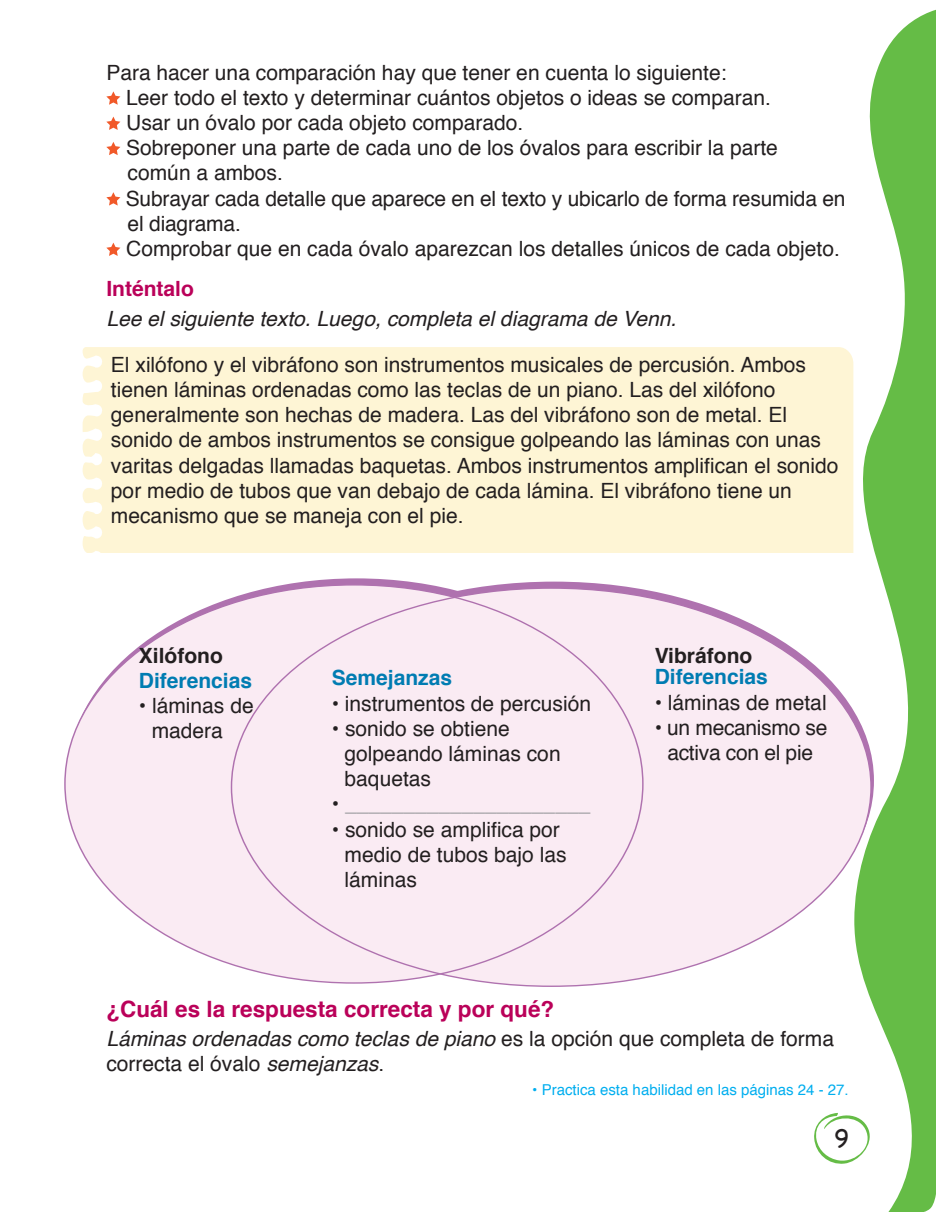
<style>
.page{position:relative;width:936px;height:1212px;background:#fff}
.page>*{position:absolute;margin:0;border:0;box-sizing:border-box;transform-origin:0 0}
.t1{font:27px "Chalkboard";color:#231f20}
.Instruccion{font:700 22.5px "Helvetica";color:#ba0159}
.parrafo{font:21px/25.2px "Helvetica";color:#231f20}
.Opciones{font:21px/25.2px "Helvetica";color:#231f20}
.parrafo-2{font:italic 21px "Helvetica";color:#231f20}
.Opciones-2{font:21px "Helvetica";color:#939598}
.Instruccion-2{font:700 21px "Helvetica";color:#007cb2}
.Instruccion-3{font:700 21px "Helvetica";color:#231f20}
.Instruccion-4{font:21px "Helvetica";color:#231f20}
.Opciones-3{font:700 21px "Helvetica";color:#007cb2}
.Instruccion-5{font:700 21px "Helvetica";color:#ba0159}
.Titulo_leccion{font:15px "Helvetica";color:#00aeef}
.s1{color:#231f20}
.s2{font-style:italic}
</style>
<div class="page">
<svg style="left:847px;top:10px;width:88px;height:1202px;fill:#65bc46"></svg>
<svg style="left:814px;top:1111px;width:60px;height:54px"></svg>
<div style="left:83px;top:347px;width:770px;height:206px;background:#fef5d5"></div>
<div style="left:65px;top:585px;width:577px;height:398px;background:#faebf3;border-radius:50%"></div>
<div style="left:231px;top:588px;width:640px;height:398px;background:#faebf3;border-radius:50%"></div>
<svg style="left:106px;top:91px;width:14px;height:14px"></svg>
<svg style="left:106px;top:117px;width:14px;height:13px"></svg>
<svg style="left:106px;top:142px;width:14px;height:13px"></svg>
<svg style="left:106px;top:192px;width:14px;height:14px"></svg>
<svg style="left:106px;top:243px;width:14px;height:13px"></svg>
<p class="parrafo" style="left:106px;top:60px;width:621px">Para hacer una comparación hay que tener en cuenta lo siguiente:</p>
<p class="parrafo" style="left:126px;top:85px;width:646px">Leer todo el texto y determinar cuántos objetos o ideas se comparan.</p>
<p class="parrafo" style="left:126px;top:111px;width:398px">Usar un óvalo por cada objeto comparado.</p>
<p class="parrafo" style="left:126px;top:136px;width:653px">Sobreponer una parte de cada uno de los óvalos para escribir la parte</p>
<p class="parrafo" style="left:128px;top:161px;width:157px">común a ambos.</p>
<p class="parrafo" style="left:126px;top:186px;width:721px">Subrayar cada detalle que aparece en el texto y ubicarlo de forma resumida en</p>
<p class="parrafo" style="left:128px;top:211px;width:115px">el diagrama.</p>
<p class="parrafo" style="left:126px;top:237px;width:715px">Comprobar que en cada óvalo aparezcan los detalles únicos de cada objeto.</p>
<p class="Instruccion-5" style="left:106px;top:272px;width:89px">Inténtalo</p>
<p class="parrafo-2" style="left:106px;top:302px;width:571px">Lee el siguiente texto. Luego, completa el diagrama de Venn.</p>
<p class="parrafo" style="left:111px;top:352px;width:729px">El xilófono y el vibráfono son instrumentos musicales de percusión. Ambos tienen láminas ordenadas como las teclas de un piano. Las del xilófono generalmente son hechas de madera. Las del vibráfono son de metal. El sonido de ambos instrumentos se consigue golpeando las láminas con unas varitas delgadas llamadas baquetas. Ambos instrumentos amplifican el sonido por medio de tubos que van debajo de cada lámina. El vibráfono tiene un mecanismo que se maneja con el pie.</p>
<p class="Instruccion-3" style="left:139px;top:638px;width:85px">Xilófono</p>
<p class="Opciones-3" style="left:139px;top:664px;width:115px">Diferencias</p>
<p class="Opciones" style="left:139px;top:694px;width:116px">• láminas de</p>
<p class="Opciones" style="left:152px;top:719px;width:73px">madera</p>
<p class="Instruccion-2" style="left:332px;top:661px;width:122px">Semejanzas</p>
<p class="Opciones" style="left:332px;top:691px;width:261px">• instrumentos de percusión</p>
<p class="Opciones" style="left:332px;top:716px;width:179px">• sonido se obtiene</p>
<p class="Opciones" style="left:344px;top:742px;width:217px">golpeando láminas con baquetas</p>
<p class="Opciones-2" style="left:332px;top:788px;width:260px"><span class="s1">•</span> _____________________</p>
<p class="Opciones" style="left:332px;top:817px;width:229px">• sonido se amplifica por</p>
<p class="Opciones" style="left:344px;top:842px;width:223px">medio de tubos bajo las láminas</p>
<p class="Instruccion-3" style="left:654px;top:638px;width:99px">Vibráfono</p>
<p class="Instruccion-2" style="left:654px;top:660px;width:115px">Diferencias</p>
<p class="Instruccion-4" style="left:654px;top:686px;width:173px">• láminas de metal</p>
<p class="Opciones" style="left:654px;top:715px;width:174px">• un mecanismo se</p>
<p class="Opciones" style="left:667px;top:741px;width:147px">activa con el pie</p>
<p class="Instruccion" style="left:106px;top:990px;width:449px">¿Cuál es la respuesta correcta y por qué?</p>
<p class="parrafo" style="left:106px;top:1027px;width:729px"><span class="s2">Láminas ordenadas como teclas de piano</span> es la opción que completa de forma correcta el óvalo <span class="s2">semejanzas</span>.</p>
<p class="Titulo_leccion" style="left:532px;top:1078px;width:318px">• Practica esta habilidad en las páginas 24 - 27.</p>
<p class="t1" style="left:834px;top:1122px;width:17px">9</p>
</div>
